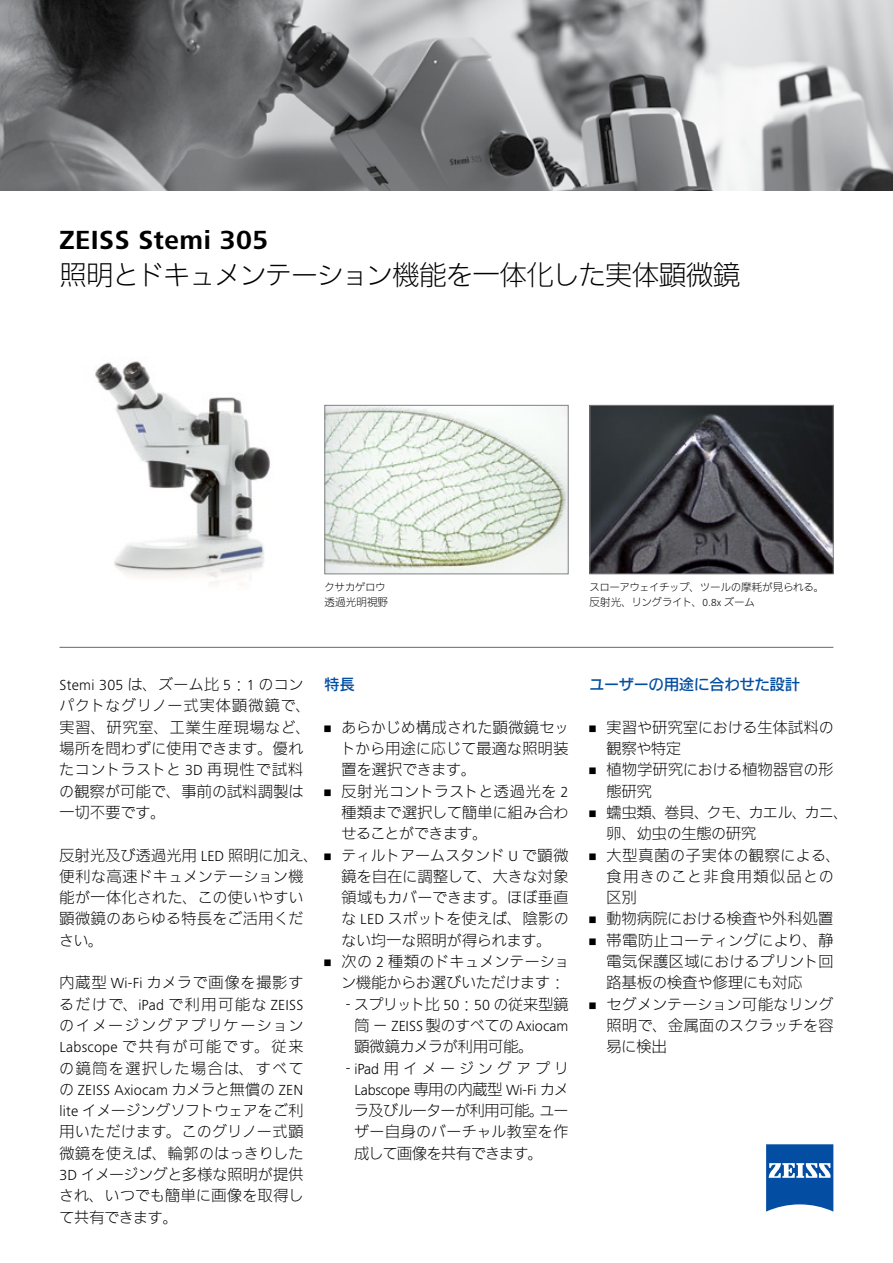
<style>
.page{position:relative;width:893px;height:1263px;background:#fff}
.page>*{position:absolute;margin:0;border:0;box-sizing:border-box;transform-origin:0 0}
.t1{font:300 27px "Iwa N Go Pro";letter-spacing:-.03em;color:#000}
.t2{font:700 27px "ZEISS Frutiger Next W1 G";letter-spacing:.02em;color:#000}
.t3{font:300 15px/21.3px "Iwa N Go Pro";letter-spacing:.015em;color:#000;text-align:justify}
.t4{font:300 15px "ZEISS Frutiger Next W1 G";color:#000}
.t5{font:300 15px/21.3px "Iwa N Go Pro";letter-spacing:.065em;color:#000}
.t6{font:300 15px/21.3px "Iwa N Go Pro";letter-spacing:-.015em;color:#000}
.t7{font:300 15px "ZEISS Frutiger Next W1 G";letter-spacing:.02em;color:#000}
.t8{font:300 15px "Iwa N Go Pro";letter-spacing:-.035em;color:#000}
.t9{font:500 15px "Iwa N Go Pro";letter-spacing:.005em;color:#034ea2}
.t10{font:300 10.5px/15px "Iwa N Go Pro";letter-spacing:-.025em;color:#000}
.t11{font:300 10.5px/15px "Iwa N Go Pro";letter-spacing:-.005em;color:#000}
.s1{font-family:"ZEISS Frutiger Next W1 G"}
.s2{font-family:"Iwa N Go Pro"}
</style>
<div class="page">
<img style="left:0;top:0;width:893px;height:190px">
<img style="left:95px;top:361px;width:175px;height:224px">
<img style="left:327px;top:407px;width:239px;height:165px">
<div style="left:325px;top:405px;width:243px;height:169px;border:1px solid #808285"></div>
<img style="left:592px;top:407px;width:239px;height:165px">
<div style="left:590px;top:405px;width:243px;height:169px;border:1px solid #808285"></div>
<svg style="left:766px;top:1144px;width:67px;height:67px;background:#336fb3"></svg>
<hr style="left:60px;top:647px;width:773px;height:1px;background:#000">
<h1 class="t2" style="left:60px;top:221px;width:210px">ZEISS Stemi 305</h1>
<h1 class="t1" style="left:60px;top:255px;width:682px">照明とドキュメンテーション機能を一体化した実体顕微鏡</h1>
<p class="t11" style="left:324px;top:579px;width:65px">クサカゲロウ透過光明視野</p>
<p class="t10" style="left:589px;top:579px;width:236px">スローアウェイチップ、ツールの摩耗が見られる。反射光、リングライト、<span class="s1">0.8x</span> ズーム</p>
<p class="t7" style="left:60px;top:675px;width:246px">Stemi 305 <span class="s2">は、ズーム比</span> 5<span class="s2">：</span>1 <span class="s2">のコン</span></p>
<p class="t3" style="left:59px;top:694px;width:253px;text-align:left">パクトなグリノー式実体顕微鏡で、実習、研究室、工業生産現場など、場所を問わずに使用できます。優れたコントラストと <span class="s1">3D</span> 再現性で試料の観察が可能で、事前の試料調製は一切不要です。</p>
<p class="t3" style="left:59px;top:843px;width:511px;text-align:left">反射光及び透過光用 <span class="s1">LED</span> 照明に加え、 <span class="s1">•</span> ティルトアームスタンド <span class="s1">U</span> で顕微便利な高速ドキュメンテーション機<br>能が一体化された、この使いやすい<br>顕微鏡のあらゆる特長をご活用くだ<br>さい。</p>
<p class="t3" style="left:59px;top:971px;width:246px">内蔵型 <span class="s1">Wi-Fi</span> カメラで画像を撮影するだけで、<span class="s1">iPad</span> で利用可能な <span class="s1">ZEISS</span>のイメージングアプリケーション<span class="s1">Labscope</span> で共有が可能です。従来の鏡筒を選択した場合は、すべて</p>
<p class="t4" style="left:59px;top:1079px;width:246px"><span class="s2">の</span> ZEISS Axiocam <span class="s2">カメラと無償の</span> ZEN</p>
<p class="t3" style="left:59px;top:1099px;width:246px"><span class="s1">lite</span> イメージングソフトウェアをご利用いただけます。このグリノー式顕微鏡を使えば、輪郭のはっきりした<span class="s1">3D</span> イメージングと多様な照明が提供され、いつでも簡単に画像を取得して共有できます。</p>
<p class="t9" style="left:325px;top:673px;width:32px">特長</p>
<p class="t3" style="left:341px;top:715px;width:230px;text-indent:-16px"><span class="s1">•</span> あらかじめ構成された顕微鏡セットから用途に応じて最適な照明装置を選択できます。</p>
<p class="t3" style="left:341px;top:779px;width:229px;text-indent:-17px"><span class="s1">•</span> 反射光コントラストと透過光を <span class="s1">2</span>種類まで選択して簡単に組み合わせることができます。</p>
<p class="t3" style="left:341px;top:864px;width:229px">鏡を自在に調整して、大きな対象領域もカバーできます。ほぼ垂直な <span class="s1">LED</span> スポットを使えば、陰影のない均一な照明が得られます。</p>
<p class="t3" style="left:325px;top:950px;width:246px;text-align:right"><span class="s1">•</span> 次の <span class="s1">2</span> 種類のドキュメンテーション機能からお選びいただけます：</p>
<p class="t8" style="left:346px;top:993px;width:224px"><span class="s1">-</span> スプリット比 <span class="s1">50</span>：<span class="s1">50</span> の従来型鏡</p>
<p class="t4" style="left:354px;top:1015px;width:216px"><span class="s2">筒－</span> ZEISS <span class="s2">製のすべての</span> Axiocam</p>
<p class="t3" style="left:346px;top:1035px;width:225px;text-indent:9px">顕微鏡カメラが利用可能。<span class="s1">-iPad</span>用イメージングアプリ</p>
<p class="t4" style="left:354px;top:1079px;width:216px">Labscope <span class="s2">専用の内蔵型</span> Wi-Fi <span class="s2">カメ</span></p>
<p class="t3" style="left:354px;top:1099px;width:216px">ラ及びルーターが利用可能。ユーザー自身のバーチャル教室を作成して画像を共有できます。</p>
<p class="t9" style="left:589px;top:673px;width:212px">ユーザーの用途に合わせた設計</p>
<p class="t3" style="left:607px;top:715px;width:229px;text-indent:-17px"><span class="s1">•</span> 実習や研究室における生体試料の観察や特定</p>
<p class="t3" style="left:607px;top:758px;width:228px;text-indent:-17px"><span class="s1">•</span> 植物学研究における植物器官の形態研究</p>
<p class="t6" style="left:607px;top:801px;width:243px;text-indent:-17px"><span class="s1">•</span> 蠕虫類、巻貝、クモ、カエル、カニ、卵、幼虫の生態の研究</p>
<p class="t5" style="left:607px;top:843px;width:236px;text-indent:-17px"><span class="s1">•</span> 大型真菌の子実体の観察による、食用きのこと非食用類似品との区別</p>
<p class="t3" style="left:590px;top:907px;width:245px"><span class="s1">•</span> 動物病院における検査や外科処置</p>
<p class="t3" style="left:607px;top:928px;width:228px;text-indent:-17px"><span class="s1">•</span> 帯電防止コーティングにより、静電気保護区域におけるプリント回路基板の検査や修理にも対応</p>
<p class="t3" style="left:607px;top:992px;width:228px;text-indent:-17px"><span class="s1">•</span> セグメンテーション可能なリング照明で、金属面のスクラッチを容易に検出</p>
</div>
